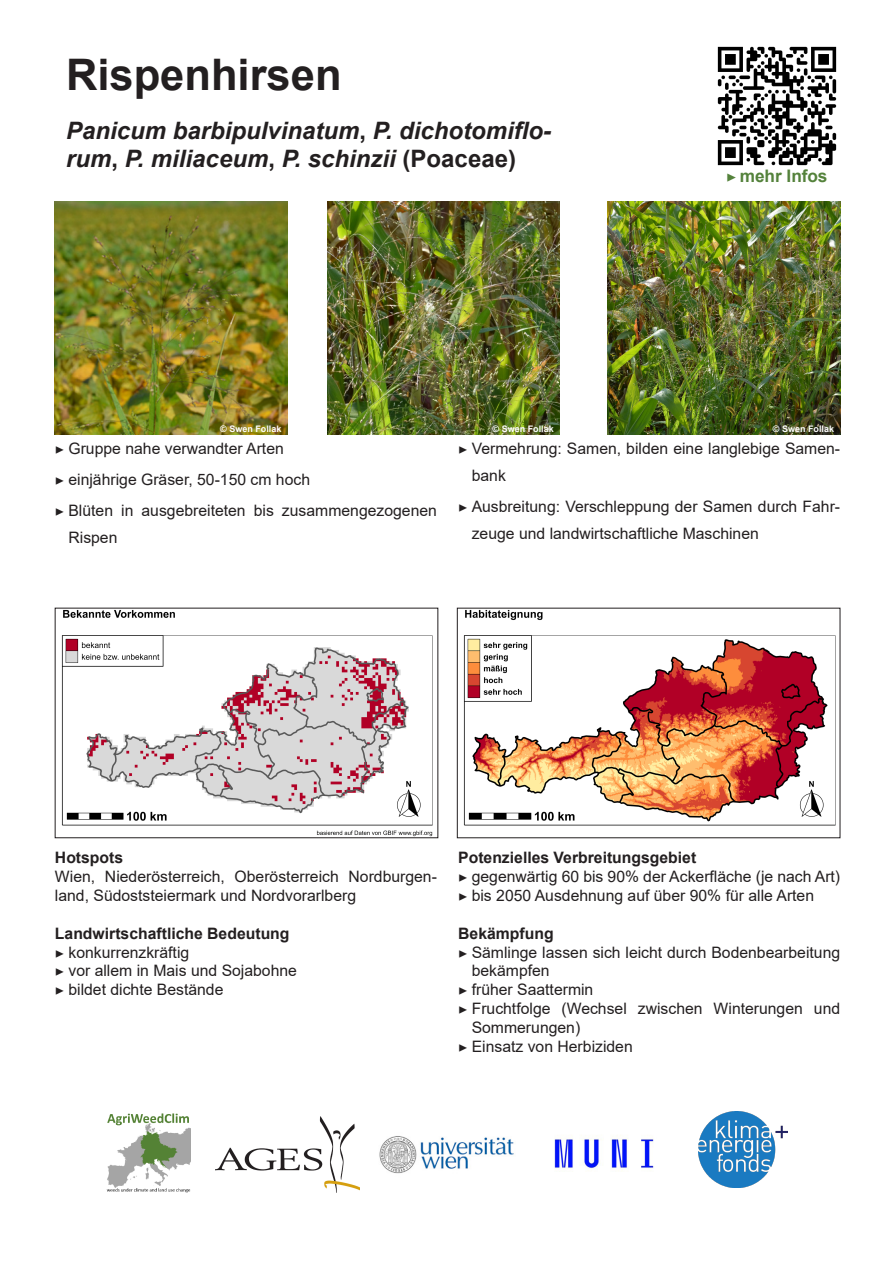
<style>
.page{position:relative;width:893px;height:1263px;background:#fff}
.page>*{position:absolute;margin:0;border:0;box-sizing:border-box;transform-origin:0 0}
.t1{font:700 43.5px "Arial";color:#231f20}
.t2{font:italic 700 24px/28.8px "Arial";color:#231f20}
.t3{font:700 17.25px "Arial";letter-spacing:-.005em;color:#54823b}
.t4{font:15.75px/27px "Arial";color:#231f20}
.t5{font:700 15.75px "Arial";color:#231f20}
.t6{font:700 9px "Arial";color:#fff}
.s1{font-style:normal}
.s2{font-family:"Minion Pro";font-weight:400}
.s3{font-family:"Minion Pro"}
</style>
<div class="page">
<img style="left:106px;top:1113px;width:85px;height:80px">
<img style="left:698px;top:1112px;width:89px;height:76px">
<img style="left:215px;top:1116px;width:144px;height:76px">
<img style="left:554px;top:1135px;width:100px;height:37px">
<img style="left:379px;top:1136px;width:135px;height:38px">
<img style="left:55px;top:202px;width:233px;height:233px">
<img style="left:327px;top:202px;width:233px;height:233px">
<img style="left:608px;top:202px;width:232px;height:233px">
<img style="left:463px;top:610px;width:373px;height:216px">
<img style="left:61px;top:610px;width:372px;height:226px">
<div style="left:55px;top:608px;width:383px;height:230px;border:1px solid #231f20"></div>
<img style="left:717px;top:46px;width:120px;height:120px">
<p class="t1" style="left:66px;top:44px;width:277px">Rispenhirsen</p>
<p class="t2" style="left:66px;top:117px;width:487px">Panicum barbipulvinatum<span class="s1">,</span> P. dichotomiflo&shy;rum<span class="s1">,</span> P. miliaceum<span class="s1">,</span> P. schinzii <span class="s1">(Poaceae)</span></p>
<p class="t3" style="left:726px;top:164px;width:103px"><span class="s2">▶</span> mehr Infos</p>
<p class="t6" style="left:220px;top:422px;width:63px">© Swen Follak</p>
<p class="t6" style="left:493px;top:422px;width:63px">© Swen Follak</p>
<p class="t6" style="left:773px;top:422px;width:63px">© Swen Follak</p>
<p class="t4" style="left:55px;top:435px;width:230px"><span class="s3">▶</span> Gruppe nahe verwandter Arten</p>
<p class="t4" style="left:55px;top:466px;width:257px"><span class="s3">▶</span> einjährige Gräser, 50-150 cm hoch</p>
<p class="t4" style="left:68px;top:497px;width:370px;text-indent:-14px"><span class="s3">▶</span> Blüten in ausgebreiteten bis zusammengezogenen<br>Rispen</p>
<p class="t4" style="left:472px;top:435px;width:370px;text-indent:-14px"><span class="s3">▶</span> Vermehrung: Samen, bilden eine langlebige Samen&shy;bank</p>
<p class="t4" style="left:472px;top:493px;width:370px;text-indent:-14px"><span class="s3">▶</span> Ausbreitung: Verschleppung der Samen durch Fahr&shy;zeuge und landwirtschaftliche Maschinen</p>
<p class="t5" style="left:55px;top:846px;width:70px">Hotspots</p>
<p class="t4" style="left:55px;top:867px;width:383px;line-height:18.9px">Wien, Niederösterreich, Oberösterreich Nordburgen&shy;land, Südoststeiermark und Nordvorarlberg</p>
<p class="t5" style="left:55px;top:922px;width:236px">Landwirtschaftliche Bedeutung</p>
<p class="t4" style="left:55px;top:938px;width:136px"><span class="s3">▶</span> konkurrenzkräftig</p>
<p class="t4" style="left:55px;top:957px;width:243px"><span class="s3">▶</span> vor allem in Mais und Sojabohne</p>
<p class="t4" style="left:55px;top:976px;width:170px"><span class="s3">▶</span> bildet dichte Bestände</p>
<p class="t5" style="left:458px;top:846px;width:240px">Potenzielles Verbreitungsgebiet</p>
<p class="t4" style="left:458px;top:863px;width:383px"><span class="s3">▶</span> gegenwärtig 60 bis 90% der Ackerfläche (je nach Art)</p>
<p class="t4" style="left:458px;top:882px;width:357px"><span class="s3">▶</span> bis 2050 Ausdehnung auf über 90% für alle Arten</p>
<p class="t5" style="left:458px;top:922px;width:97px">Bekämpfung</p>
<p class="t4" style="left:472px;top:942px;width:370px;line-height:18.9px;text-indent:-14px"><span class="s3">▶</span> Sämlinge lassen sich leicht durch Bodenbearbeitung bekämpfen</p>
<p class="t4" style="left:458px;top:976px;width:137px"><span class="s3">▶</span> früher Saattermin</p>
<p class="t4" style="left:472px;top:999px;width:370px;line-height:18.9px;text-indent:-14px"><span class="s3">▶</span> Fruchtfolge (Wechsel zwischen Winterungen und<br>Sommerungen)</p>
<p class="t4" style="left:458px;top:1033px;width:176px"><span class="s3">▶</span> Einsatz von Herbiziden</p>
</div>
